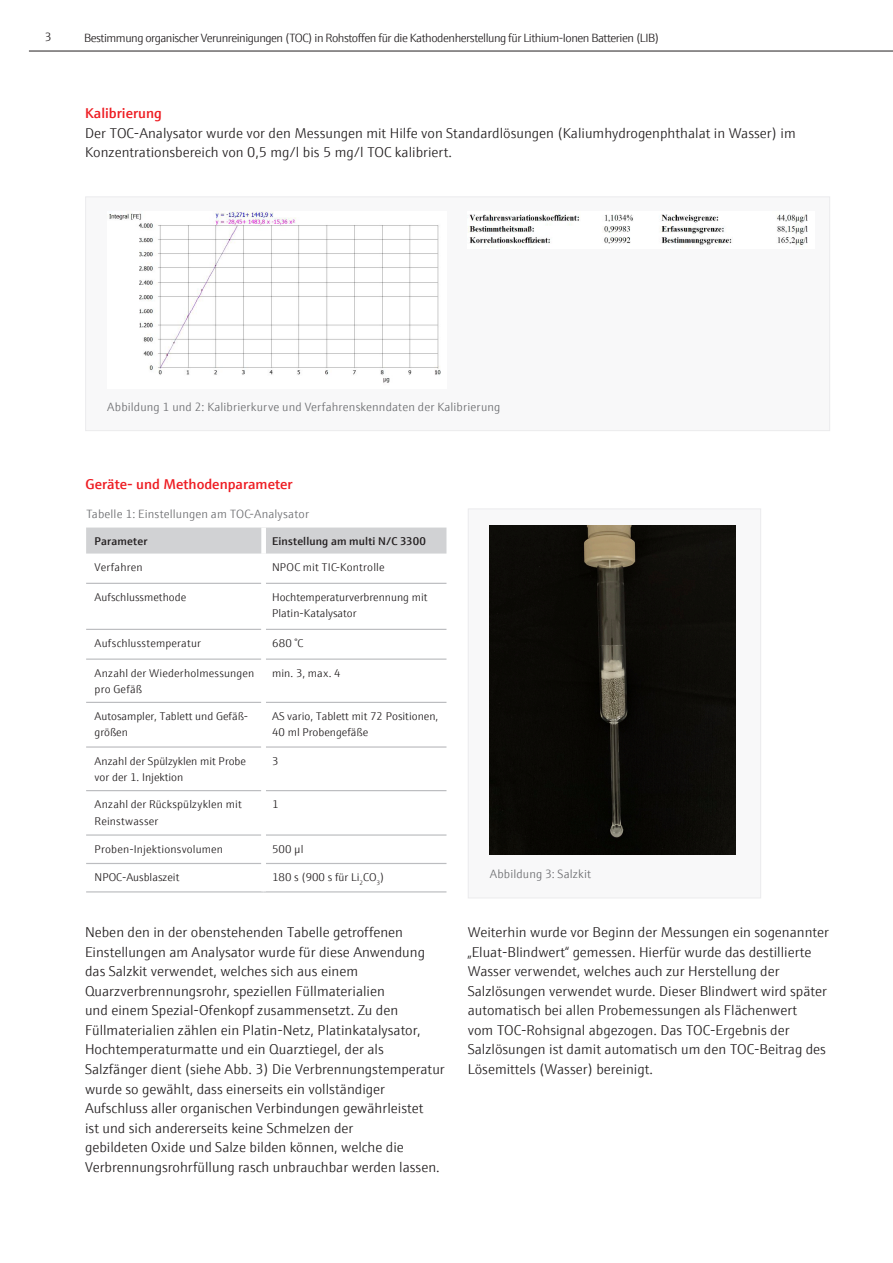
<style>
.page{position:relative;width:893px;height:1263px;background:#fff}
.page>*{position:absolute;margin:0;border:0;box-sizing:border-box;transform-origin:0 0}
.Fließtext{font:300 14.25px/19.5px "E+H Sans";color:#231f20}
.H3_rot{font:600 14.25px "E+H Sans";color:#ee1d23}
.Legende_8_pt_grau{font:300 12px "E+H Sans";letter-spacing:.01em;color:#6c6d70}
.t1{font:300 12px "E+H Sans";letter-spacing:-.04em;color:#231f20}
.Tabelle_Fliesstext_7_5pt_schwarz{font:300 11.25px/16.5px "E+H Sans";color:#231f20}
.Tabelle_Subheadline_7_5pt_Demi_schwarz{font:600 11.25px "E+H Sans";letter-spacing:.01em;color:#231f20}
.Tabelle_Fliesstext_7_5pt_schwarz-2{font:300 11.25px "E+H Sans";letter-spacing:.02em;color:#231f20}
</style>
<div class="page">
<hr style="left:29px;top:51px;width:864px;height:1px;background:#231f20">
<div style="left:86px;top:527px;width:360px;height:26px;background:#d1d2d4"></div>
<hr style="left:86px;top:583px;width:175px;height:1px;background:#bcbdc0">
<hr style="left:266px;top:583px;width:180px;height:1px;background:#bcbdc0">
<hr style="left:86px;top:629px;width:175px;height:1px;background:#bcbdc0">
<hr style="left:266px;top:629px;width:180px;height:1px;background:#bcbdc0">
<hr style="left:86px;top:702px;width:175px;height:1px;background:#bcbdc0">
<hr style="left:266px;top:702px;width:180px;height:1px;background:#bcbdc0">
<hr style="left:86px;top:746px;width:175px;height:2px;background:#bcbdc0">
<hr style="left:266px;top:746px;width:180px;height:2px;background:#bcbdc0">
<hr style="left:86px;top:790px;width:175px;height:1px;background:#bcbdc0">
<hr style="left:266px;top:790px;width:180px;height:1px;background:#bcbdc0">
<hr style="left:86px;top:834px;width:175px;height:2px;background:#bcbdc0">
<hr style="left:266px;top:834px;width:180px;height:2px;background:#bcbdc0">
<hr style="left:86px;top:863px;width:175px;height:1px;background:#bcbdc0">
<hr style="left:266px;top:863px;width:180px;height:1px;background:#bcbdc0">
<hr style="left:86px;top:891px;width:178px;height:1px;background:#bcbdc0">
<hr style="left:264px;top:891px;width:182px;height:1px;background:#bcbdc0">
<hr style="left:86px;top:658px;width:175px;height:2px;background:#bcbdc0">
<hr style="left:266px;top:658px;width:180px;height:2px;background:#bcbdc0">
<div style="left:261px;top:527px;width:5px;height:26px;background:#fff"></div>
<div style="left:85px;top:196px;width:745px;height:235px;background:#f8f8f9;border:1px solid #ebebed"></div>
<img style="left:109px;top:212px;width:332px;height:171px">
<img style="left:469px;top:214px;width:339px;height:31px">
<div style="left:468px;top:508px;width:293px;height:390px;background:#f8f8f9;border:1px solid #ebebed"></div>
<img style="left:489px;top:525px;width:247px;height:329px">
<p class="t1" style="left:45px;top:29px;width:8px">3</p>
<p class="t1" style="left:84px;top:29px;width:576px">Bestimmung organischer Verunreinigungen (TOC) in Rohstoffen für die Kathodenherstellung für Lithium-Ionen Batterien (LIB)</p>
<p class="H3_rot" style="left:85px;top:103px;width:78px">Kalibrierung</p>
<p class="Fließtext" style="left:85px;top:122px;width:712px">Der TOC-Analysator wurde vor den Messungen mit Hilfe von Standardlösungen (Kaliumhydrogenphthalat in Wasser) im<br>Konzentrationsbereich von 0,5 mg/l bis 5 mg/l TOC kalibriert.</p>
<p class="Legende_8_pt_grau" style="left:107px;top:398px;width:395px">Abbildung 1 und 2: Kalibrierkurve und Verfahrenskenndaten der Kalibrierung</p>
<p class="H3_rot" style="left:86px;top:473px;width:209px">Geräte- und Methodenparameter</p>
<p class="Legende_8_pt_grau" style="left:86px;top:505px;width:224px">Tabelle 1: Einstellungen am TOC-Analysator</p>
<p class="Tabelle_Subheadline_7_5pt_Demi_schwarz" style="left:95px;top:532px;width:54px">Parameter</p>
<p class="Tabelle_Subheadline_7_5pt_Demi_schwarz" style="left:272px;top:532px;width:155px">Einstellung am multi N/C 3300</p>
<p class="Tabelle_Fliesstext_7_5pt_schwarz" style="left:95px;top:558px;width:49px">Verfahren</p>
<p class="Tabelle_Fliesstext_7_5pt_schwarz" style="left:272px;top:558px;width:114px">NPOC mit TIC-Kontrolle</p>
<p class="Tabelle_Fliesstext_7_5pt_schwarz" style="left:95px;top:588px;width:93px">Aufschlussmethode</p>
<p class="Tabelle_Fliesstext_7_5pt_schwarz" style="left:272px;top:588px;width:157px">Hochtemperaturverbrennung mit<br>Platin-Katalysator</p>
<p class="Tabelle_Fliesstext_7_5pt_schwarz-2" style="left:95px;top:635px;width:108px">Aufschlusstemperatur</p>
<p class="Tabelle_Fliesstext_7_5pt_schwarz" style="left:272px;top:634px;width:33px">680 °C</p>
<p class="Tabelle_Fliesstext_7_5pt_schwarz" style="left:95px;top:664px;width:161px">Anzahl der Wiederholmessungen pro Gefäß</p>
<p class="Tabelle_Fliesstext_7_5pt_schwarz" style="left:272px;top:664px;width:70px">min. 3, max. 4</p>
<p class="Tabelle_Fliesstext_7_5pt_schwarz" style="left:95px;top:707px;width:155px">Autosampler, Tablett und Gefäß&shy;größen</p>
<p class="Tabelle_Fliesstext_7_5pt_schwarz" style="left:272px;top:707px;width:168px">AS vario, Tablett mit 72 Positionen,<br>40 ml Probengefäße</p>
<p class="Tabelle_Fliesstext_7_5pt_schwarz" style="left:95px;top:752px;width:153px">Anzahl der Spülzyklen mit Probe vor der 1. Injektion</p>
<p class="Tabelle_Fliesstext_7_5pt_schwarz" style="left:272px;top:752px;width:8px">3</p>
<p class="Tabelle_Fliesstext_7_5pt_schwarz" style="left:95px;top:795px;width:149px">Anzahl der Rückspülzyklen mit<br>Reinstwasser</p>
<p class="Tabelle_Fliesstext_7_5pt_schwarz" style="left:272px;top:795px;width:8px">1</p>
<p class="Tabelle_Fliesstext_7_5pt_schwarz" style="left:95px;top:840px;width:130px">Proben-Injektionsvolumen</p>
<p class="Tabelle_Fliesstext_7_5pt_schwarz" style="left:272px;top:840px;width:33px">500 µl</p>
<p class="Tabelle_Fliesstext_7_5pt_schwarz" style="left:95px;top:868px;width:86px">NPOC-Ausblaszeit</p>
<p class="Tabelle_Fliesstext_7_5pt_schwarz" style="left:272px;top:868px;width:114px">180 s (900 s für Li<sub>2</sub>CO<sub>3</sub>)</p>
<p class="Legende_8_pt_grau" style="left:490px;top:865px;width:103px">Abbildung 3: Salzkit</p>
<p class="Fließtext" style="left:85px;top:922px;width:361px">Neben den in der obenstehenden Tabelle getroffenen Einstellungen am Analysator wurde für diese Anwendung das Salzkit verwendet, welches sich aus einem Quarzverbrennungsrohr, speziellen Füllmaterialien<br>und einem Spezial-Ofenkopf zusammensetzt. Zu den Füllmaterialien zählen ein Platin-Netz, Platinkatalysator, Hochtemperaturmatte und ein Quarztiegel, der als Salzfänger dient (siehe Abb. 3) Die Verbrennungstemperatur wurde so gewählt, dass einerseits ein vollständiger Aufschluss aller organischen Verbindungen gewährleistet<br>ist und sich andererseits keine Schmelzen der<br>gebildeten Oxide und Salze bilden können, welche die Verbrennungsrohrfüllung rasch unbrauchbar werden lassen.</p>
<p class="Fließtext" style="left:468px;top:922px;width:363px">Weiterhin wurde vor Beginn der Messungen ein sogenannter „Eluat-Blindwert“ gemessen. Hierfür wurde das destillierte Wasser verwendet, welches auch zur Herstellung der Salzlösungen verwendet wurde. Dieser Blindwert wird später automatisch bei allen Probemessungen als Flächenwert<br>vom TOC-Rohsignal abgezogen. Das TOC-Ergebnis der Salzlösungen ist damit automatisch um den TOC-Beitrag des Lösemittels (Wasser) bereinigt.</p>
</div>
